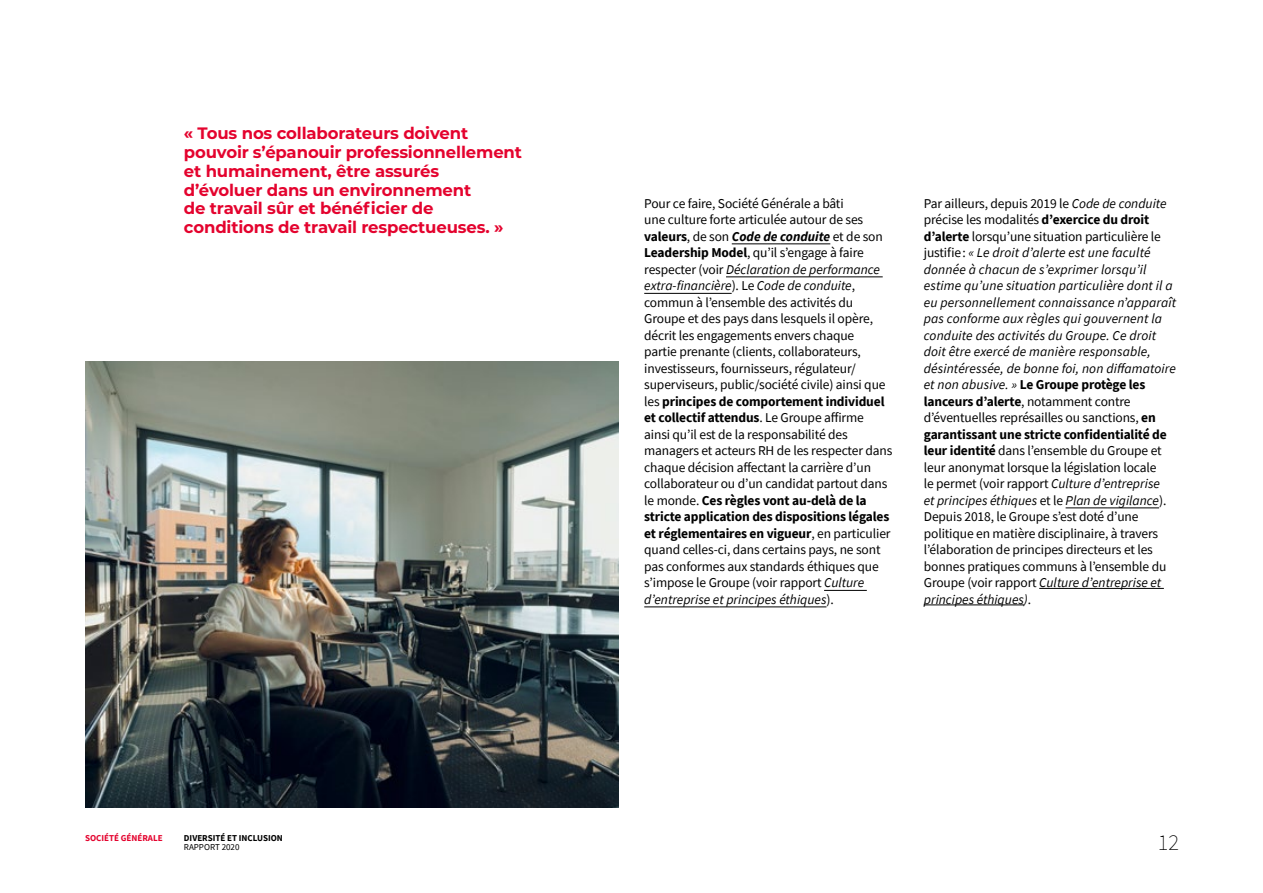
<style>
.page{position:relative;width:1263px;height:893px;background:#fff}
.page>*{position:absolute;margin:0;border:0;box-sizing:border-box;transform-origin:0 0}
.t1{font:200 22.5px "Source Sans Pro";color:#000}
.SG-01-Introduction{font:700 16.5px/18.8px "Montserrat";letter-spacing:-.01em;color:#e4032e}
.SG-02-Texte_courant{font:italic 13.5px/16.5px "Source Sans Pro";letter-spacing:.01em;color:#000}
.SG-02-Texte_courant-2{font:13.5px/16.5px "Source Sans Pro";letter-spacing:-.01em;color:#000}
.t2{font:700 9px "Source Sans Pro";color:#000}
.t3{font:700 9px "Source Sans Pro";color:#e4032e}
.t4{font:9px "Source Sans Pro";color:#000}
.s1{font-weight:700}
.s2{font-weight:700;font-style:italic}
.s3{font-style:italic}
.s4{font-style:normal}
.s5{font-weight:700;font-style:normal}
</style>
<div class="page">
<img style="left:85px;top:361px;width:534px;height:447px">
<hr style="left:732px;top:244px;width:48px;height:1px;background:#000">
<hr style="left:780px;top:244px;width:50px;height:1px;background:#000">
<hr style="left:726px;top:277px;width:83px;height:1px;background:#000">
<hr style="left:809px;top:277px;width:74px;height:1px;background:#000">
<hr style="left:644px;top:293px;width:88px;height:1px;background:#000">
<hr style="left:824px;top:590px;width:43px;height:1px;background:#000">
<hr style="left:644px;top:607px;width:75px;height:1px;background:#000">
<hr style="left:719px;top:607px;width:107px;height:1px;background:#000">
<hr style="left:1065px;top:508px;width:42px;height:1px;background:#000">
<hr style="left:1107px;top:508px;width:52px;height:1px;background:#000">
<hr style="left:1039px;top:588px;width:125px;height:1px;background:#000">
<hr style="left:924px;top:605px;width:100px;height:1px;background:#000">
<p class="SG-01-Introduction" style="left:184px;top:123px;width:340px">« Tous nos collaborateurs doivent pouvoir s’épanouir professionnellement et humainement, être assurés<br>d’évoluer dans un environnement<br>de travail sûr et bénéficier de conditions de travail respectueuses. »</p>
<p class="SG-02-Texte_courant-2" style="left:644px;top:195px;width:250px">Pour ce faire, Société Générale a bâti<br>une culture forte articulée autour de ses <span class="s1">valeurs</span>, de son <span class="s2">Code de conduite</span> et de son <span class="s1">Leadership Model</span>, qu’il s’engage à faire respecter (voir <span class="s3">Déclaration de performance extra-financière</span>). Le <span class="s3">Code de conduite</span>, commun à l’ensemble des activités du Groupe et des pays dans lesquels il opère, décrit les engagements envers chaque<br>partie prenante (clients, collaborateurs, investisseurs, fournisseurs, régulateur/ superviseurs, public/société civile) ainsi que les <span class="s1">principes de comportement individuel et collectif attendus</span>. Le Groupe affirme ainsi qu’il est de la responsabilité des managers et acteurs RH de les respecter dans chaque décision affectant la carrière d’un collaborateur ou d’un candidat partout dans le monde. <span class="s1">Ces règles vont au-delà de la stricte application des dispositions légales et réglementaires en vigueur</span>, en particulier quand celles-ci, dans certains pays, ne sont pas conformes aux standards éthiques que s’impose le Groupe (voir rapport <span class="s3">Culture d’entreprise et principes éthiques</span>).</p>
<p class="SG-02-Texte_courant" style="left:924px;top:195px;width:254px"><span class="s4">Par ailleurs, depuis 2019 le</span> Code de conduite <span class="s4">précise les modalités</span> <span class="s5">d’exercice du droit d’alerte</span> <span class="s4">lorsqu’une situation particulière le justifie:</span> « Le droit d’alerte est une faculté donnée à chacun de s’exprimer lorsqu’il estime qu’une situation particulière dont il a eu personnellement connaissance n’apparaît pas conforme aux règles qui gouvernent la conduite des activités du Groupe. Ce droit doit être exercé de manière responsable, désintéressée, de bonne foi, non diffamatoire et non abusive. » <span class="s5">Le Groupe protège les lanceurs d’alerte</span><span class="s4">, notamment contre d’éventuelles représailles ou sanctions,</span> <span class="s5">en garantissant une stricte confidentialité de leur identité</span> <span class="s4">dans l’ensemble du Groupe et leur anonymat lorsque la législation locale<br>le permet (voir rapport</span> Culture d’entreprise<br>et principes éthiques <span class="s4">et le</span> Plan de vigilance<span class="s4">).<br>Depuis 2018, le Groupe s’est doté d’une politique en matière disciplinaire, à travers l’élaboration de principes directeurs et les bonnes pratiques communs à l’ensemble du Groupe (voir rapport</span> Culture d’entreprise et principes éthiques)<span class="s4">.</span></p>
<p class="t3" style="left:85px;top:832px;width:79px">SOCIÉTÉ GÉNÉRALE</p>
<p class="t2" style="left:184px;top:832px;width:100px">DIVERSITÉ ET INCLUSION</p>
<p class="t4" style="left:184px;top:841px;width:57px">RAPPORT 2020</p>
<h1 class="t1" style="left:1158px;top:829px;width:23px">12</h1>
</div>
